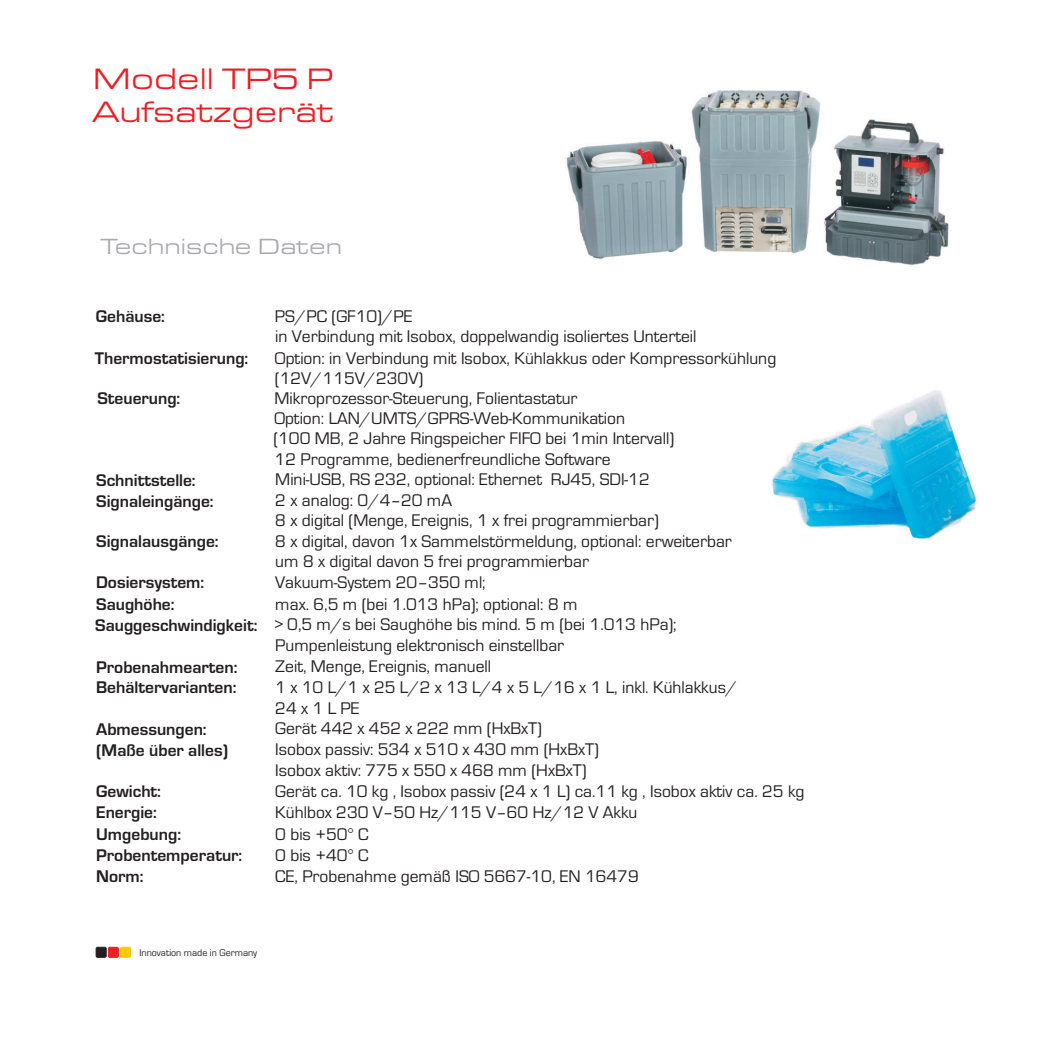
<style>
.page{position:relative;width:1042px;height:1042px;background:#fff}
.page>*{position:absolute;margin:0;border:0;box-sizing:border-box;transform-origin:0 0}
.t1{font:30.62px/33.2px "Eurostile Extended Roman DTC";color:#ee1d23}
.t2{font:22.75px "Eurostile Extended Roman DTC";color:#a8a9ad}
.t3{font:17.5px/21px "Eurostile";color:#231f20}
.t4{font:700 17.5px/21.2px "Eurostile";color:#231f20}
.t5{font:9.97px "Eurostile";color:#231f20}
</style>
<div class="page">
<img style="left:566px;top:90px;width:383px;height:175px">
<img style="left:771px;top:390px;width:206px;height:149px">
<div style="left:96px;top:947px;width:10px;height:10px;background:#231f20;border:1px solid #231f20;border-radius:2px"></div>
<div style="left:108px;top:947px;width:11px;height:10px;background:#ee1d23;border:1px solid #ee1d23;border-radius:2px"></div>
<div style="left:120px;top:947px;width:11px;height:10px;background:#feca0a;border:1px solid #feca0a;border-radius:2px"></div>
<h1 class="t1" style="left:93px;top:65px;width:242px">Modell TP5 P<br>Aufsatzgerät</h1>
<h2 class="t2" style="left:101px;top:238px;width:243px">Technische Daten</h2>
<p class="t4" style="left:96px;top:308px;width:71px">Gehäuse:</p>
<p class="t4" style="left:95px;top:349px;width:155px">Thermostatisierung:</p>
<p class="t4" style="left:97px;top:390px;width:84px">Steuerung:</p>
<p class="t4" style="left:96px;top:471px;width:101px">Schnittstelle:</p>
<p class="t4" style="left:96px;top:492px;width:119px">Signaleingänge:</p>
<p class="t4" style="left:96px;top:532px;width:124px">Signalausgänge:</p>
<p class="t4" style="left:95px;top:574px;width:164px">Dosiersystem:<br>Saughöhe:<br>Sauggeschwindigkeit:</p>
<p class="t4" style="left:96px;top:658px;width:143px">Probenahmearten:<br>Behältervarianten:</p>
<p class="t4" style="left:96px;top:720px;width:133px">Abmessungen: (Maße über alles)</p>
<p class="t4" style="left:96px;top:782px;width:148px">Gewicht:<br>Energie:<br>Umgebung:<br>Probentemperatur:<br>Norm:</p>
<p class="t3" style="left:275px;top:307px;width:139px">PS/PC (GF10)/PE</p>
<p class="t3" style="left:275px;top:349px;width:503px">Option: in Verbindung mit Isobox, Kühlakkus oder Kompressorkühlung (12V/115V/230V)</p>
<p class="t3" style="left:275px;top:327px;width:423px">in Verbindung mit Isobox, doppelwandig isoliertes Unterteil</p>
<p class="t3" style="left:275px;top:390px;width:304px">Mikroprozessor-Steuerung, Folientastatur</p>
<p class="t3" style="left:274px;top:409px;width:352px">Option: LAN/UMTS/GPRS-Web-Kommunikation</p>
<p class="t3" style="left:273px;top:430px;width:402px">(100 MB, 2 Jahre Ringspeicher FIFO bei 1min Intervall)</p>
<p class="t3" style="left:275px;top:450px;width:337px">12 Programme, bedienerfreundliche Software</p>
<p class="t3" style="left:275px;top:471px;width:458px;line-height:20.5px">Mini-USB, RS 232, optional: Ethernet RJ45, SDI-12<br>2 x analog: 0/4–20 mA<br>8 x digital (Menge, Ereignis, 1 x frei programmierbar)<br>8 x digital, davon 1x Sammelstörmeldung, optional: erweiterbar um 8 x digital davon 5 frei programmierbar</p>
<p class="t3" style="left:275px;top:573px;width:531px">Vakuum-System 20–350 ml;<br>max. 6,5 m (bei 1.013 hPa); optional: 8 m<br>&gt; 0,5 m/s bei Saughöhe bis mind. 5 m (bei 1.013 hPa);<br>Pumpenleistung elektronisch einstellbar<br>Zeit, Menge, Ereignis, manuell<br>1 x 10 L/1 x 25 L/2 x 13 L/4 x 5 L/16 x 1 L, inkl. Kühlakkus/<br>24 x 1 L PE<br>Gerät 442 x 452 x 222 mm (HxBxT)<br>Isobox passiv: 534 x 510 x 430 mm (HxBxT)<br>Isobox aktiv: 775 x 550 x 468 mm (HxBxT)<br>Gerät ca. 10 kg , Isobox passiv (24 x 1 L) ca.11 kg , Isobox aktiv ca. 25 kg Kühlbox 230 V–50 Hz/115 V–60 Hz/12 V Akku<br>0 bis +50° C<br>0 bis +40° C<br>CE, Probenahme gemäß ISO 5667-10, EN 16479</p>
<p class="t5" style="left:139px;top:949px;width:119px">Innovation made in Germany</p>
</div>
